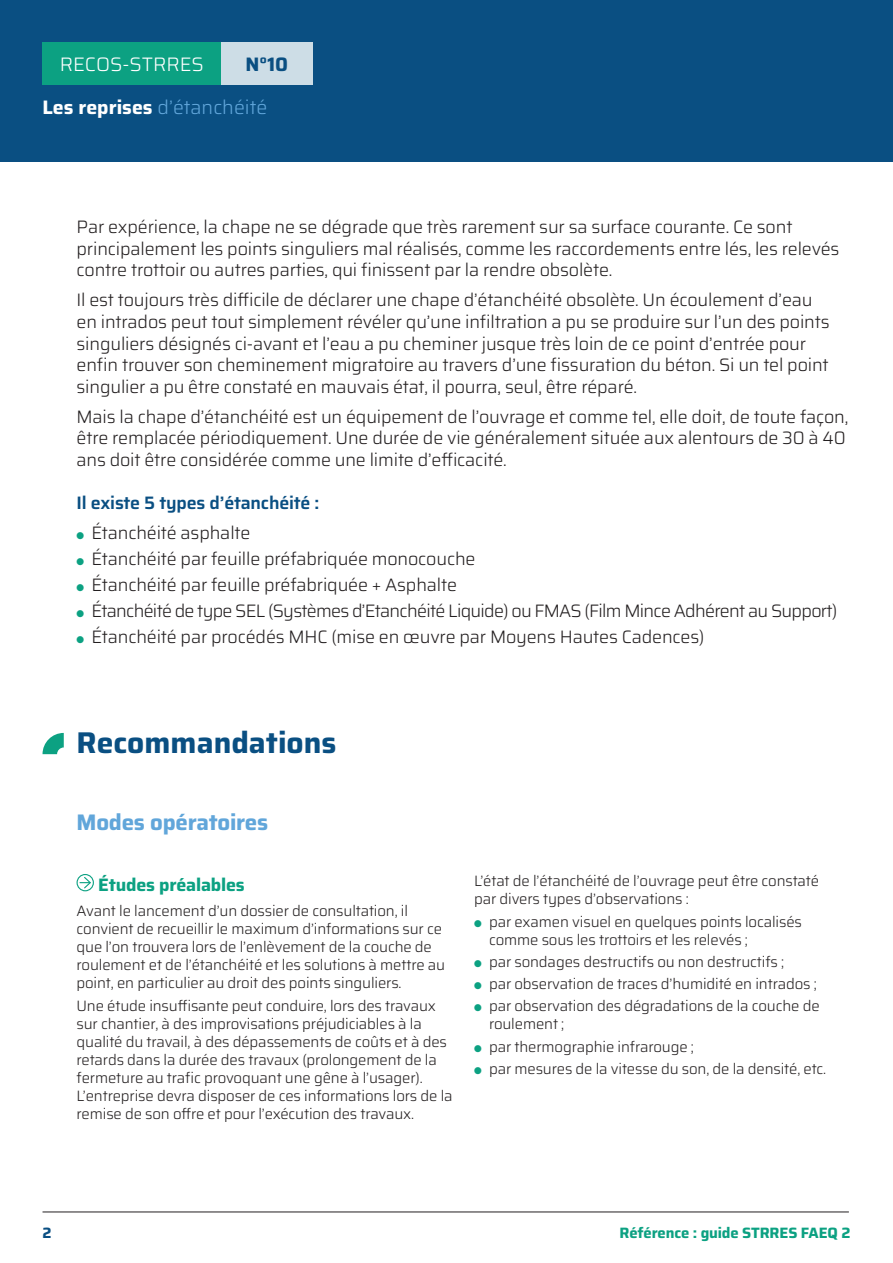
<style>
.page{position:relative;width:893px;height:1263px;background:#fff}
.page>*{position:absolute;margin:0;border:0;box-sizing:border-box;transform-origin:0 0}
.t1{font:700 30px "Saira";color:#0a4f82}
.N1_TITRE_blu_clair{font:700 22.5px "Saira";letter-spacing:-.01em;color:#61a6da}
.t2{font:300 19.5px "Saira";color:#61a6da}
.t3{font:300 19.5px "Saira";color:#fff}
.t4{font:700 19.5px "Saira";color:#0a4f82}
.N0_Text{font:300 18px/21.6px "Saira";letter-spacing:-.01em;color:#231f20}
.N0_Text-2{font:300 18px "Saira";letter-spacing:-.04em;color:#231f20}
.N0_Intro{font:600 18px "Saira";letter-spacing:-.01em;color:#0a4f82}
.N4_Flech_Ss_titre_Or{font:700 18px "Saira";letter-spacing:-.01em;color:#0ca182}
.N2_Text{font:300 15px/18px "Saira";letter-spacing:-.01em;color:#231f20}
.t5{font:700 15px "Saira";letter-spacing:-.01em;color:#0ca182}
.t6{font:700 15px "Saira";color:#0a4f82}
.s1{font-weight:700;color:#fff}
.s2{color:#0ca182}
</style>
<div class="page">
<div style="left:0;top:0;width:893px;height:162px;background:#0a4f82"></div>
<div style="left:43px;top:43px;width:178px;height:42px;background:#0ca182"></div>
<div style="left:221px;top:43px;width:92px;height:42px;background:#cddde6"></div>
<hr style="left:43px;top:1212px;width:806px;height:1px;background:#231f20">
<svg style="left:43px;top:733px;width:21px;height:21px"></svg>
<div style="left:77px;top:874px;width:17px;height:17px;border:1px solid #0ca182;border-radius:50%"></div>
<svg style="left:80px;top:876px;width:12px;height:13px"></svg>
<p class="t3" style="left:60px;top:48px;width:145px">RECOS-STRRES</p>
<p class="t4" style="left:246px;top:48px;width:44px">N°10</p>
<p class="t2" style="left:43px;top:92px;width:226px"><span class="s1">Les reprises</span> d’étanchéité</p>
<p class="N0_Text" style="left:77px;top:215px;width:764px">Par expérience, la chape ne se dégrade que très rarement sur sa surface courante. Ce sont principalement les points singuliers mal réalisés, comme les raccordements entre lés, les relevés contre trottoir ou autres parties, qui finissent par la rendre obsolète.</p>
<p class="N0_Text" style="left:77px;top:289px;width:755px">Il est toujours très difficile de déclarer une chape d’étanchéité obsolète. Un écoulement d’eau en intrados peut tout simplement révéler qu’une infiltration a pu se produire sur l’un des points singuliers désignés ci-avant et l’eau a pu cheminer jusque très loin de ce point d’entrée pour enfin trouver son cheminement migratoire au travers d’une fissuration du béton. Si un tel point singulier a pu être constaté en mauvais état, il pourra, seul, être réparé.</p>
<p class="N0_Text" style="left:77px;top:405px;width:773px">Mais la chape d’étanchéité est un équipement de l’ouvrage et comme tel, elle doit, de toute façon, être remplacée périodiquement. Une durée de vie généralement située aux alentours de 30 à 40 ans doit être considérée comme une limite d’efficacité.</p>
<p class="N0_Intro" style="left:77px;top:488px;width:244px">Il existe 5 types d’étanchéité :</p>
<p class="N0_Text" style="left:77px;top:522px;width:175px"><span class="s2">●</span> Étanchéité asphalte</p>
<p class="N0_Text" style="left:77px;top:547px;width:400px"><span class="s2">●</span> Étanchéité par feuille préfabriquée monocouche</p>
<p class="N0_Text" style="left:77px;top:573px;width:382px"><span class="s2">●</span> Étanchéité par feuille préfabriquée + Asphalte</p>
<p class="N0_Text-2" style="left:77px;top:596px;width:762px"><span class="s2">●</span> Étanchéité de type SEL (Systèmes d’Etanchéité Liquide) ou FMAS (Film Mince Adhérent au Support)</p>
<p class="N0_Text" style="left:77px;top:625px;width:629px"><span class="s2">●</span> Étanchéité par procédés MHC (mise en œuvre par Moyens Hautes Cadences)</p>
<p class="t1" style="left:77px;top:718px;width:261px">Recommandations</p>
<p class="N1_TITRE_blu_clair" style="left:77px;top:804px;width:193px">Modes opératoires</p>
<p class="N4_Flech_Ss_titre_Or" style="left:98px;top:870px;width:148px">Études préalables</p>
<p class="N2_Text" style="left:77px;top:901px;width:370px">Avant le lancement d’un dossier de consultation, il convient de recueillir le maximum d’informations sur ce que l’on trouvera lors de l’enlèvement de la couche de roulement et de l’étanchéité et les solutions à mettre au point, en particulier au droit des points singuliers.</p>
<p class="N2_Text" style="left:77px;top:996px;width:378px">Une étude insuffisante peut conduire, lors des travaux sur chantier, à des improvisations préjudiciables à la qualité du travail, à des dépassements de coûts et à des retards dans la durée des travaux (prolongement de la fermeture au trafic provoquant une gêne à l’usager).<br>L’entreprise devra disposer de ces informations lors de la remise de son offre et pour l’exécution des travaux.</p>
<p class="N2_Text" style="left:474px;top:871px;width:346px">L’état de l’étanchéité de l’ouvrage peut être constaté par divers types d’observations :</p>
<p class="N2_Text" style="left:489px;top:912px;width:314px;text-indent:-15px"><span class="s2">●</span> par examen visuel en quelques points localisés comme sous les trottoirs et les relevés ;</p>
<p class="N2_Text" style="left:474px;top:952px;width:311px"><span class="s2">●</span> par sondages destructifs ou non destructifs ;</p>
<p class="N2_Text" style="left:474px;top:974px;width:344px"><span class="s2">●</span> par observation de traces d’humidité en intrados ;</p>
<p class="N2_Text" style="left:489px;top:996px;width:332px;text-indent:-15px"><span class="s2">●</span> par observation des dégradations de la couche de roulement ;</p>
<p class="N2_Text" style="left:474px;top:1037px;width:221px"><span class="s2">●</span> par thermographie infrarouge ;</p>
<p class="N2_Text" style="left:474px;top:1059px;width:354px"><span class="s2">●</span> par mesures de la vitesse du son, de la densité, etc.</p>
<p class="t6" style="left:43px;top:1220px;width:11px">2</p>
<p class="t5" style="left:620px;top:1220px;width:232px">Référence : guide STRRES FAEQ 2</p>
</div>
